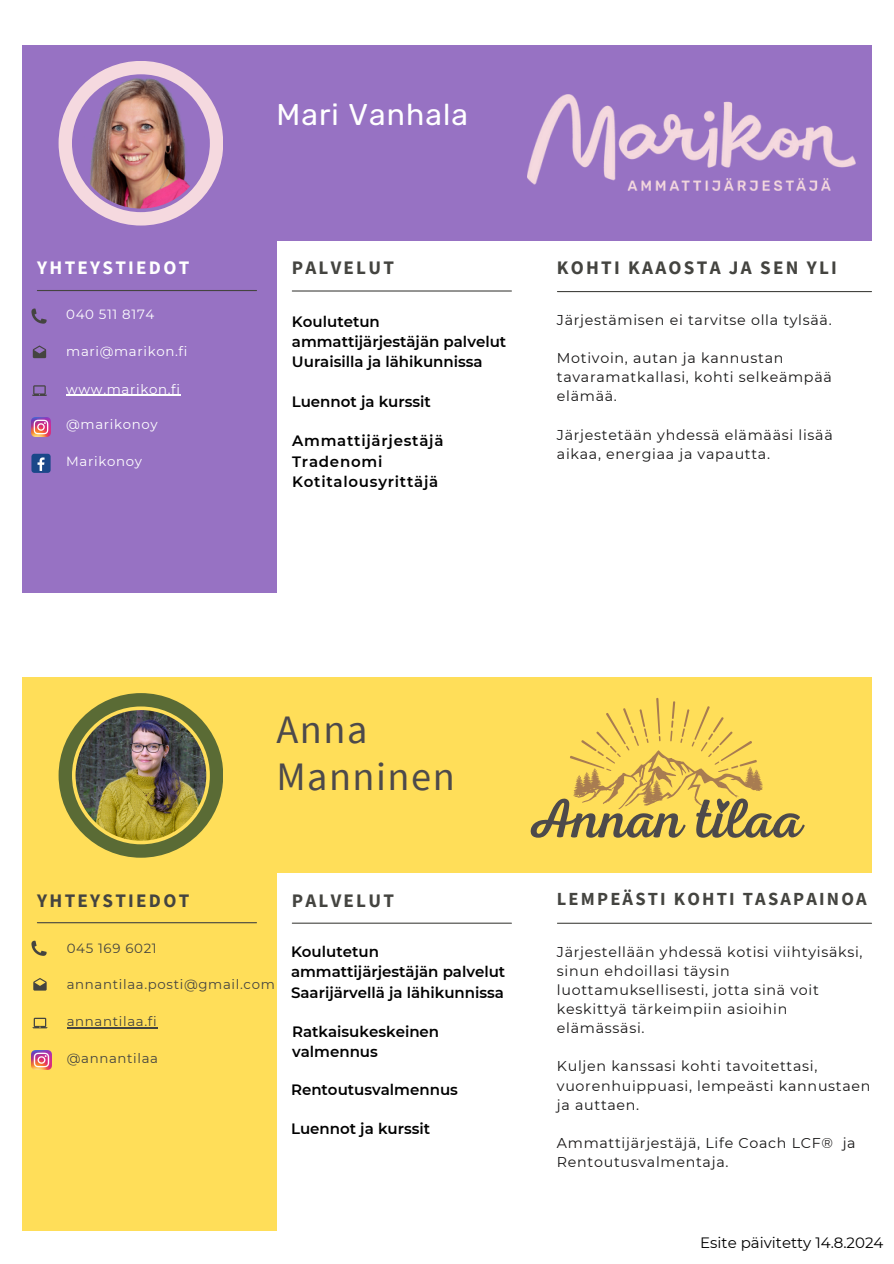
<style>
.page{position:relative;width:894px;height:1264px;background:#fff}
.page>*{position:absolute;margin:0;border:0;box-sizing:border-box;transform-origin:0 0}
.t1{font:55.95px "Nexa Script";color:#4d4a4b}
.t2{font:40.35px/47px "Source Sans Pro";letter-spacing:.035em;color:#4d4a4b}
.t3{font:30px "Rubik";letter-spacing:.035em;color:#fff}
.t4{font:700 19.05px "Source Sans Pro";letter-spacing:.12em;color:#444440}
.t5{font:700 19.05px "Source Sans Pro";letter-spacing:.12em;color:#fff}
.t6{font:700 18.45px "Source Sans Pro";letter-spacing:.12em;color:#444440}
.t7{font:600 15px/20.2px "Montserrat";color:#000}
.t8{font:600 15px/20.2px "Montserrat";letter-spacing:.05em;color:#000}
.t9{font:15px "Montserrat";color:#000}
.t10{font:14.25px/19.2px "Montserrat";letter-spacing:.05em;color:#171616}
.t11{font:13.35px "Montserrat";letter-spacing:.05em;color:#444440}
.t12{font:13.35px "Montserrat";letter-spacing:.05em;color:#fff}
</style>
<div class="page">
<div style="left:22px;top:677px;width:849px;height:195px;background:#ffde59"></div>
<div style="left:22px;top:677px;width:254px;height:552px;background:#ffde59"></div>
<img style="left:59px;top:693px;width:164px;height:164px">
<hr style="left:292px;top:922px;width:219px;height:1px;background:#444440">
<svg style="left:32px;top:1017px;width:15px;height:11px"></svg>
<svg style="left:33px;top:978px;width:14px;height:12px"></svg>
<img style="left:32px;top:1050px;width:19px;height:19px">
<svg style="left:31px;top:940px;width:15px;height:15px"></svg>
<hr style="left:37px;top:922px;width:219px;height:1px;background:#444440">
<div style="left:22px;top:45px;width:849px;height:195px;background:#9772c3"></div>
<div style="left:22px;top:45px;width:254px;height:547px;background:#9772c3"></div>
<svg style="left:59px;top:61px;width:164px;height:164px"></svg>
<hr style="left:292px;top:290px;width:219px;height:1px;background:#444440">
<svg style="left:32px;top:385px;width:15px;height:11px"></svg>
<svg style="left:33px;top:345px;width:13px;height:13px"></svg>
<div style="left:31px;top:454px;width:20px;height:19px;background:#1a4789;border-radius:3px"></div>
<svg style="left:37px;top:457px;width:8px;height:14px"></svg>
<img style="left:31px;top:417px;width:20px;height:20px">
<svg style="left:31px;top:308px;width:15px;height:15px"></svg>
<hr style="left:37px;top:290px;width:219px;height:1px;background:#444440">
<hr style="left:557px;top:922px;width:314px;height:1px;background:#444440">
<img style="left:527px;top:95px;width:328px;height:95px">
<hr style="left:557px;top:291px;width:314px;height:1px;background:#444440">
<hr style="left:67px;top:1026px;width:90px;height:2px;background:#444440">
<hr style="left:66px;top:394px;width:115px;height:2px;background:#fff">
<svg style="left:570px;top:698px;width:193px;height:115px"></svg>
<h4 class="t3" style="left:276px;top:96px;width:193px">Mari Vanhala</h4>
<p class="t5" style="left:37px;top:256px;width:153px">YHTEYSTIEDOT</p>
<p class="t4" style="left:556px;top:256px;width:281px">KOHTI KAAOSTA JA SEN YLI</p>
<h5 class="t4" style="left:292px;top:256px;width:104px">PALVELUT</h5>
<p class="t12" style="left:66px;top:306px;width:90px">040 511 8174</p>
<p class="t12" style="left:66px;top:343px;width:123px">mari@marikon.fi</p>
<h5 class="t12" style="left:66px;top:380px;width:115px">www.marikon.fi</h5>
<h5 class="t12" style="left:66px;top:416px;width:93px">@marikonoy</h5>
<h4 class="t12" style="left:66px;top:453px;width:77px">Marikonoy</h4>
<p class="t7" style="left:292px;top:311px;width:216px">Koulutetun ammattijärjestäjän palvelut<br>Uuraisilla ja lähikunnissa</p>
<h2 class="t7" style="left:292px;top:391px;width:141px">Luennot ja kurssit</h2>
<p class="t8" style="left:292px;top:431px;width:153px">Ammattijärjestäjä<br>Tradenomi<br>Kotitalousyrittäjä</p>
<h6 class="t10" style="left:556px;top:310px;width:276px">Järjestämisen ei tarvitse olla tylsää.</h6>
<h6 class="t10" style="left:556px;top:348px;width:276px">Motivoin, autan ja kannustan tavaramatkallasi, kohti selkeämpää elämää.</h6>
<p class="t10" style="left:556px;top:425px;width:277px">Järjestetään yhdessä elämääsi lisää aikaa, energiaa ja vapautta.</p>
<p class="t2" style="left:276px;top:705px;width:180px">Anna<br>Manninen</p>
<h4 class="t4" style="left:37px;top:887px;width:153px">YHTEYSTIEDOT</h4>
<h3 class="t11" style="left:67px;top:939px;width:92px">045 169 6021</h3>
<p class="t11" style="left:67px;top:976px;width:209px">annantilaa.posti@gmail.com</p>
<p class="t11" style="left:67px;top:1012px;width:91px">annantilaa.fi</p>
<p class="t11" style="left:67px;top:1050px;width:93px">@annantilaa</p>
<p class="t4" style="left:292px;top:887px;width:104px">PALVELUT</p>
<p class="t7" style="left:291px;top:941px;width:216px">Koulutetun ammattijärjestäjän palvelut<br>Saarijärvellä ja lähikunnissa</p>
<p class="t7" style="left:292px;top:1021px;width:148px">Ratkaisukeskeinen valmennus</p>
<p class="t7" style="left:291px;top:1079px;width:168px">Rentoutusvalmennus</p>
<p class="t7" style="left:291px;top:1118px;width:141px">Luennot ja kurssit</p>
<p class="t1" style="left:527px;top:786px;width:277px">Annan tilaa</p>
<p class="t6" style="left:556px;top:886px;width:311px">LEMPEÄSTI KOHTI TASAPAINOA</p>
<p class="t10" style="left:556px;top:941px;width:307px">Järjestellään yhdessä kotisi viihtyisäksi, sinun ehdoillasi täysin luottamuksellisesti, jotta sinä voit keskittyä tärkeimpiin asioihin elämässäsi.</p>
<p class="t10" style="left:556px;top:1056px;width:315px">Kuljen kanssasi kohti tavoitettasi, vuorenhuippuasi, lempeästi kannustaen ja auttaen.</p>
<p class="t10" style="left:556px;top:1133px;width:300px">Ammattijärjestäjä, Life Coach LCF® ja<br>Rentoutusvalmentaja.</p>
<p class="t9" style="left:700px;top:1233px;width:185px">Esite päivitetty 14.8.2024</p>
</div>
